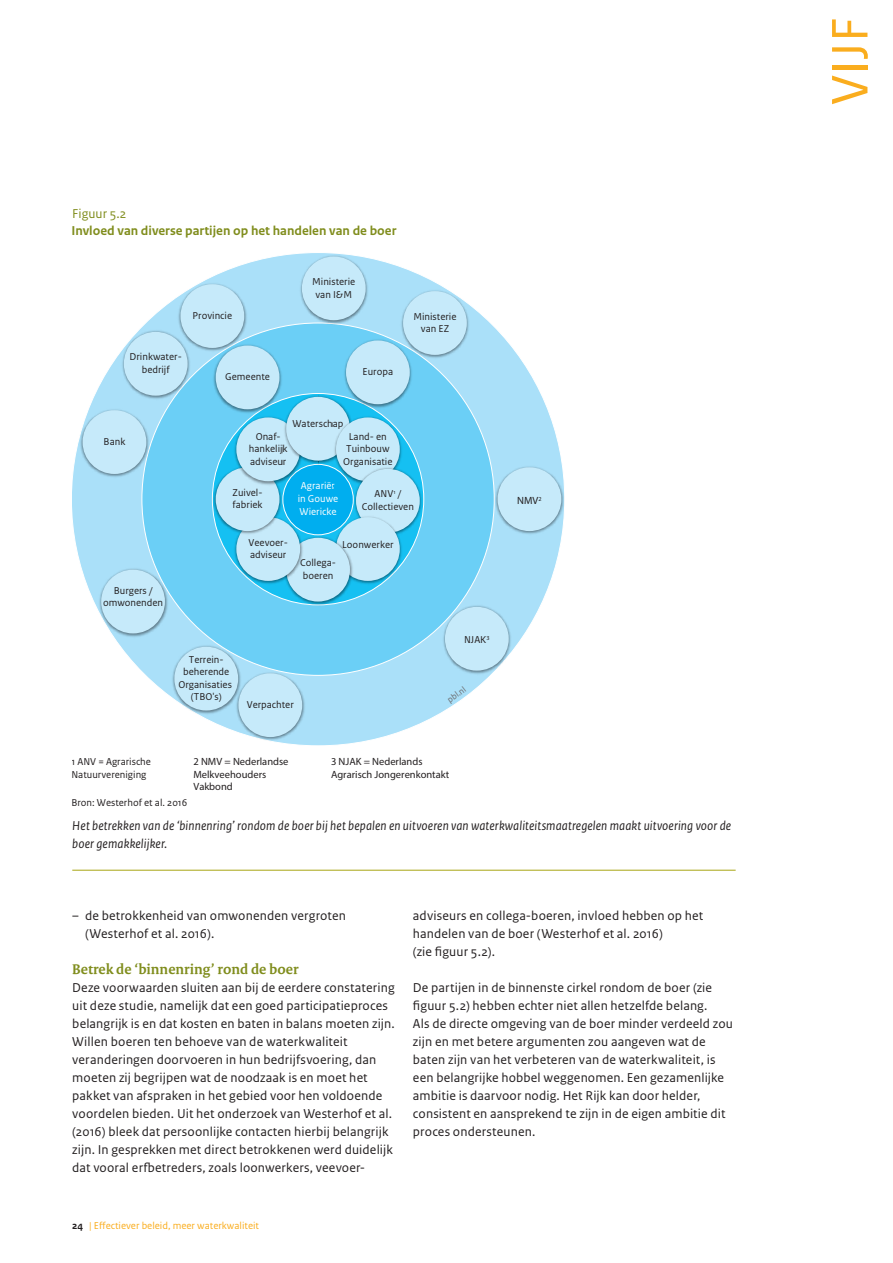
<style>
.page{position:relative;width:893px;height:1263px;background:#fff}
.page>*{position:absolute;margin:0;border:0;box-sizing:border-box;transform-origin:0 0}
.t1{font:54px "Rijksoverheid Sans Text";color:#faad1e}
.t2{font:700 15px "Rijksoverheid Serif";color:#808d1d}
.t3{font:13.5px/18px "Rijksoverheid Sans Text";letter-spacing:.01em;color:#231f20}
.t4{font:italic 13.5px/18px "Rijksoverheid Sans Text";letter-spacing:.01em;color:#231f20}
.t5{font:700 13.5px "Rijksoverheid Sans Text";color:#808d1d}
.Label_F{font:13.5px "Rijksoverheid Sans Text";color:#808d1d}
.t6{font:10.5px/12.6px "Rijksoverheid Sans Text";color:#231f20;text-align:center}
.t7{font:10.5px/12.6px "Myriad Pro";color:#231f20}
.t8{font:10.5px "Rijksoverheid Sans Text";color:#faad1e}
.t9{font:10.5px/12.6px "Rijksoverheid Sans Text";color:#fff;text-align:center}
.s1{font-weight:700;color:#231f20}
</style>
<div class="page">
<svg style="left:72px;top:254px;width:490px;height:492px"></svg>
<div style="left:142px;top:323px;width:352px;height:352px;background:#6bcff6;border-radius:50%"></div>
<svg style="left:212px;top:393px;width:212px;height:212px"></svg>
<div style="left:283px;top:464px;width:70px;height:71px;background:#00aeef;border-radius:50%"></div>
<img style="left:284px;top:394px;width:70px;height:71px">
<img style="left:332px;top:414px;width:72px;height:72px">
<div style="left:336px;top:417px;width:64px;height:64px;background:#c6eafa;border-radius:50%"></div>
<img style="left:342px;top:337px;width:70px;height:72px">
<div style="left:346px;top:340px;width:64px;height:64px;background:#c6eafa;border-radius:50%"></div>
<img style="left:298px;top:253px;width:72px;height:72px">
<div style="left:302px;top:256px;width:64px;height:64px;background:#c6eafa;border-radius:50%"></div>
<img style="left:399px;top:288px;width:72px;height:72px">
<div style="left:403px;top:291px;width:64px;height:64px;background:#c6eafa;border-radius:50%"></div>
<img style="left:494px;top:464px;width:71px;height:72px">
<div style="left:498px;top:467px;width:63px;height:64px;background:#c6eafa;border-radius:50%"></div>
<img style="left:441px;top:604px;width:72px;height:71px">
<div style="left:445px;top:607px;width:64px;height:64px;background:#c6eafa;border-radius:50%"></div>
<img style="left:235px;top:670px;width:71px;height:72px">
<div style="left:238px;top:673px;width:64px;height:64px;background:#c6eafa;border-radius:50%"></div>
<img style="left:171px;top:644px;width:71px;height:71px">
<div style="left:174px;top:647px;width:64px;height:63px;background:#c6eafa;border-radius:50%"></div>
<img style="left:97px;top:567px;width:72px;height:71px">
<div style="left:101px;top:570px;width:64px;height:63px;background:#c6eafa;border-radius:50%"></div>
<img style="left:79px;top:407px;width:71px;height:72px">
<div style="left:83px;top:410px;width:63px;height:64px;background:#c6eafa;border-radius:50%"></div>
<img style="left:120px;top:329px;width:72px;height:72px">
<div style="left:124px;top:332px;width:64px;height:64px;background:#c6eafa;border-radius:50%"></div>
<img style="left:177px;top:281px;width:71px;height:72px">
<div style="left:180px;top:284px;width:64px;height:64px;background:#c6eafa;border-radius:50%"></div>
<img style="left:212px;top:343px;width:72px;height:71px">
<div style="left:216px;top:345px;width:63px;height:64px;background:#c6eafa;border-radius:50%"></div>
<img style="left:352px;top:466px;width:72px;height:72px">
<div style="left:356px;top:469px;width:64px;height:64px;background:#c6eafa;border-radius:50%"></div>
<img style="left:332px;top:514px;width:72px;height:72px">
<div style="left:336px;top:517px;width:64px;height:64px;background:#c6eafa;border-radius:50%"></div>
<img style="left:282px;top:535px;width:72px;height:71px">
<div style="left:286px;top:538px;width:64px;height:63px;background:#c6eafa;border-radius:50%"></div>
<img style="left:233px;top:514px;width:71px;height:72px">
<div style="left:236px;top:517px;width:64px;height:64px;background:#c6eafa;border-radius:50%"></div>
<img style="left:212px;top:464px;width:72px;height:72px">
<div style="left:216px;top:467px;width:63px;height:64px;background:#c6eafa;border-radius:50%"></div>
<img style="left:233px;top:414px;width:71px;height:72px">
<div style="left:236px;top:417px;width:64px;height:64px;background:#c6eafa;border-radius:50%"></div>
<svg style="left:286px;top:397px;width:64px;height:64px"></svg>
<hr style="left:72px;top:870px;width:664px;height:1px;background:#a8a513">
<svg style="left:448px;top:686px;width:18px;height:18px"></svg>
<p class="Label_F" style="left:72px;top:206px;width:56px">Figuur 5.2</p>
<p class="t5" style="left:71px;top:222px;width:327px">Invloed van diverse partijen op het handelen van de boer</p>
<p class="t6" style="left:193px;top:309px;width:41px">Provincie</p>
<p class="t6" style="left:130px;top:351px;width:54px">Drinkwater&shy;bedrijf</p>
<p class="t6" style="left:225px;top:371px;width:46px">Gemeente</p>
<p class="t6" style="left:312px;top:275px;width:45px">Ministerie van I&amp;M</p>
<p class="t6" style="left:363px;top:366px;width:32px">Europa</p>
<p class="t6" style="left:413px;top:310px;width:45px">Ministerie van EZ</p>
<p class="t6" style="left:104px;top:435px;width:23px">Bank</p>
<p class="t6" style="left:103px;top:584px;width:62px">Burgers / omwonenden</p>
<p class="t6" style="left:293px;top:418px;width:53px">Waterschap</p>
<p class="t6" style="left:249px;top:430px;width:40px">Onaf&shy;hankelijk adviseur</p>
<p class="t6" style="left:343px;top:430px;width:51px">Land- en<br>Tuinbouw<br>Organisatie</p>
<p class="t6" style="left:233px;top:486px;width:32px;text-align:left">Zuivel&shy;fabriek</p>
<p class="t9" style="left:298px;top:480px;width:42px">Agrariër in Gouwe<br>Wiericke</p>
<p class="t6" style="left:362px;top:488px;width:54px">ANV<sup>1</sup> /<br>Collectieven</p>
<p class="t6" style="left:249px;top:536px;width:41px;text-align:left">Veevoer&shy;adviseur</p>
<p class="t6" style="left:300px;top:557px;width:37px;text-align:left">Collega&shy;boeren</p>
<p class="t6" style="left:342px;top:538px;width:53px">Loonwerker</p>
<p class="t6" style="left:178px;top:653px;width:55px">Terrein&shy;beherende<br>Organisaties (TBO's)</p>
<p class="t6" style="left:247px;top:698px;width:49px">Verpachter</p>
<p class="t6" style="left:464px;top:634px;width:27px">NJAK<sup>3</sup></p>
<p class="t6" style="left:71px;top:755px;width:81px;text-align:left">1 ANV = Agrarische<br>Natuurvereniging</p>
<p class="t7" style="left:193px;top:755px;width:97px">2 NMV = Nederlandse<br>Melkveehouders<br>Vakbond</p>
<p class="t7" style="left:331px;top:755px;width:120px">3 NJAK = Nederlands<br>Agrarisch Jongerenkontakt</p>
<p class="t6" style="left:71px;top:797px;width:117px">Bron: Westerhof et al. 2016</p>
<p class="t7" style="left:517px;top:494px;width:26px">NMV<sup>2</sup></p>
<p class="t4" style="left:72px;top:817px;width:660px">Het betrekken van de ‘binnenring’ rondom de boer bij het bepalen en uitvoeren van waterkwaliteitsmaatregelen maakt uitvoering voor de boer gemakkelijker.</p>
<p class="t3" style="left:85px;top:907px;width:262px;text-indent:-13px">– de betrokkenheid van omwonenden vergroten (Westerhof et al. 2016).</p>
<h3 class="t2" style="left:72px;top:960px;width:228px">Betrek de ‘binnenring’ rond de boer</h3>
<p class="t3" style="left:72px;top:979px;width:324px">Deze voorwaarden sluiten aan bij de eerdere constatering uit deze studie, namelijk dat een goed participatieproces belangrijk is en dat kosten en baten in balans moeten zijn.<br>Willen boeren ten behoeve van de waterkwaliteit veranderingen doorvoeren in hun bedrijfsvoering, dan moeten zij begrijpen wat de noodzaak is en moet het pakket van afspraken in het gebied voor hen voldoende voordelen bieden. Uit het onderzoek van Westerhof et al. (2016) bleek dat persoonlijke contacten hierbij belangrijk zijn. In gesprekken met direct betrokkenen werd duidelijk dat vooral erfbetreders, zoals loonwerkers, veevoer-</p>
<p class="t3" style="left:413px;top:907px;width:292px">adviseurs en collega-boeren, invloed hebben op het handelen van de boer (Westerhof et al. 2016)<br>(zie figuur 5.2).</p>
<p class="t3" style="left:413px;top:979px;width:321px">De partijen in de binnenste cirkel rondom de boer (zie figuur 5.2) hebben echter niet allen hetzelfde belang.<br>Als de directe omgeving van de boer minder verdeeld zou zijn en met betere argumenten zou aangeven wat de baten zijn van het verbeteren van de waterkwaliteit, is een belangrijke hobbel weggenomen. Een gezamenlijke ambitie is daarvoor nodig. Het Rijk kan door helder, consistent en aansprekend te zijn in de eigen ambitie dit proces ondersteunen.</p>
<p class="t8" style="left:72px;top:1219px;width:188px"><span class="s1">24</span> | Effectiever beleid, meer waterkwaliteit</p>
<h1 class="t1" style="left:819px;top:105px;width:86px;rotate:-90deg">vijf</h1>
</div>
